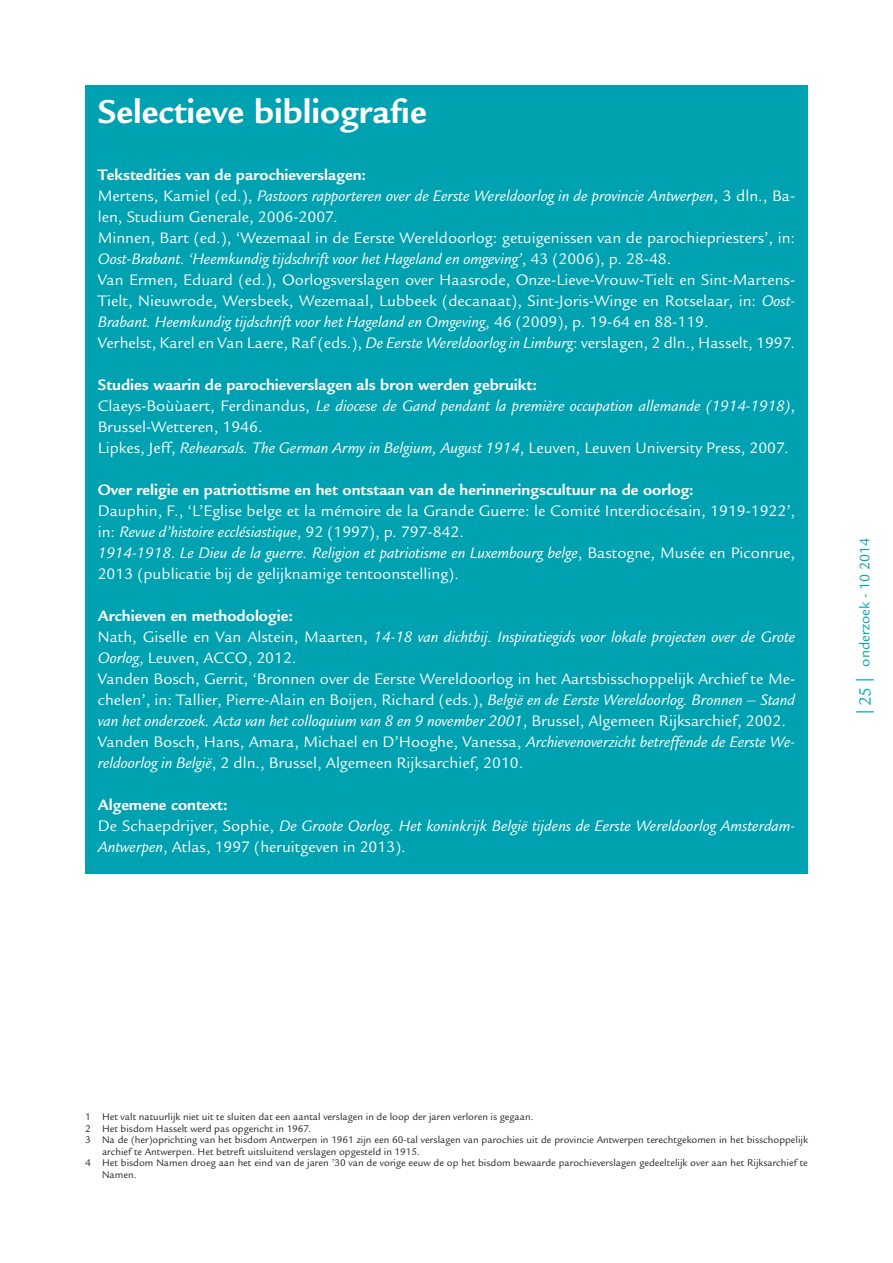
<style>
.page{position:relative;width:893px;height:1263px;background:#fff}
.page>*{position:absolute;margin:0;border:0;box-sizing:border-box;transform-origin:0 0}
.t1{font:700 36px "Legacy Sans Std";color:#fff}
.t2{font:16.5px/21px "Legacy Sans Std";color:#fff}
.t3{font:italic 16.5px/21px "Legacy Sans Std";color:#fff}
.t4{font:700 16.5px "Legacy Sans Std";color:#fff}
.t5{font:15px "Legacy Sans Std";color:#00a1b0}
.t6{font:10.5px "Legacy Sans Std";color:#231f20}
.s1{font-weight:700}
.s2{font-style:italic}
.s3{font-weight:700;font-style:normal}
.s4{font-style:normal}
.s5{font-family:"Myriad Pro";font-size:18px;color:#00adbc}
.s6{font-size:18px;color:#00adbc}
</style>
<div class="page">
<div style="left:85px;top:85px;width:723px;height:789px;background:#00a1b0"></div>
<h1 class="t1" style="left:98px;top:91px;width:331px">Selectieve bibliografie</h1>
<p class="t2" style="left:98px;top:164px;width:699px"><span class="s1">Tekstedities van de parochieverslagen:<br></span>Mertens, Kamiel (ed.), <span class="s2">Pastoors rapporteren over de Eerste Wereldoorlog in de provincie Antwerpen</span>, 3 dln., Ba&shy;len, Studium Generale, 2006-2007.<br>Minnen, Bart (ed.), ‘Wezemaal in de Eerste Wereldoorlog: getuigenissen van de parochiepriesters’, in:<br><span class="s2">Oost-Brabant. ‘Heemkundig tijdschrift voor het Hageland en omgeving’</span>, 43 (2006), p. 28-48.<br>Van Ermen, Eduard (ed.), Oorlogsverslagen over Haasrode, Onze-Lieve-Vrouw-Tielt en Sint-Martens-Tielt, Nieuwrode, Wersbeek, Wezemaal, Lubbeek (decanaat), Sint-Joris-Winge en Rotselaar, in: <span class="s2">Oost-Brabant. Heemkundig tijdschrift voor het Hageland en Omgeving</span>, 46 (2009), p. 19-64 en 88-119.<br>Verhelst, Karel en Van Laere, Raf (eds.), <span class="s2">De Eerste Wereldoorlog in Limburg</span>: verslagen, 2 dln., Hasselt, 1997.</p>
<p class="t3" style="left:98px;top:375px;width:699px"><span class="s3">Studies waarin de parochieverslagen als bron werden gebruikt:<br></span><span class="s4">Claeys-Boùùaert, Ferdinandus,</span> Le diocese de Gand pendant la première occupation allemande (1914-1918)<span class="s4">, Brussel-Wetteren, 1946.<br>Lipkes, Jeff,</span> Rehearsals. The German Army in Belgium, August 1914<span class="s4">, Leuven, Leuven University Press, 2007.</span></p>
<p class="t4" style="left:98px;top:480px;width:598px">Over religie en patriottisme en het ontstaan van de herinneringscultuur na de oorlog:</p>
<p class="t2" style="left:98px;top:501px;width:699px">Dauphin, F., ‘L’Eglise belge et la mémoire de la Grande Guerre: le Comité Interdiocésain, 1919-1922’, in: <span class="s2">Revue d’histoire ecclésiastique</span>, 92 (1997), p. 797-842.<br><span class="s2">1914-1918</span>. <span class="s2">Le Dieu de la guerre. Religion et patriotisme en Luxembourg belge</span>, Bastogne, Musée en Piconrue, 2013 (publicatie bij de gelijknamige tentoonstelling).</p>
<p class="t2" style="left:98px;top:606px;width:699px"><span class="s1">Archieven en methodologie:<br></span>Nath, Giselle en Van Alstein, Maarten, <span class="s2">14-18 van dichtbij. Inspiratiegids voor lokale projecten over de Grote Oorlog</span>, Leuven, ACCO, 2012.<br>Vanden Bosch, Gerrit, ‘Bronnen over de Eerste Wereldoorlog in het Aartsbisschoppelijk Archief te Me&shy;chelen’, in: Tallier, Pierre-Alain en Boijen, Richard (eds.), <span class="s2">België en de Eerste Wereldoorlog. Bronnen – Stand van het onderzoek. Acta van het colloquium van 8 en 9 november 2001</span>, Brussel, Algemeen Rijksarchief, 2002.<br>Vanden Bosch, Hans, Amara, Michael en D’Hooghe, Vanessa, <span class="s2">Archievenoverzicht betreffende de Eerste We&shy;reldoorlog in België</span>, 2 dln., Brussel, Algemeen Rijksarchief, 2010.</p>
<p class="t3" style="left:98px;top:795px;width:699px"><span class="s3">Algemene context:<br></span><span class="s4">De Schaepdrijver, Sophie,</span> De Groote Oorlog<span class="s4">.</span> Het koninkrijk België tijdens de Eerste Wereldoorlog Amsterdam-<br>Antwerpen<span class="s4">, Atlas, 1997 (heruitgeven in 2013).</span></p>
<p class="t5" style="left:856px;top:714px;width:178px;rotate:-90deg"><span class="s5">|</span> <span class="s6">25</span> <span class="s5">|</span> onderzoek - 10 2014</p>
<p class="t6" style="left:85px;top:1111px;width:450px">1 Het valt natuurlijk niet uit te sluiten dat een aantal verslagen in de loop der jaren verloren is gegaan.</p>
<p class="t6" style="left:85px;top:1122px;width:228px">2 Het bisdom Hasselt werd pas opgericht in 1967.</p>
<p class="t6" style="left:85px;top:1134px;width:724px">3 Na de (her)oprichting van het bisdom Antwerpen in 1961 zijn een 60-tal verslagen van parochies uit de provincie Antwerpen terechtgekomen in het bisschoppelijk</p>
<p class="t6" style="left:102px;top:1145px;width:320px">archief te Antwerpen. Het betreft uitsluitend verslagen opgesteld in 1915.</p>
<p class="t6" style="left:85px;top:1157px;width:724px">4 Het bisdom Namen droeg aan het eind van de jaren ’30 van de vorige eeuw de op het bisdom bewaarde parochieverslagen gedeeltelijk over aan het Rijksarchief te</p>
<p class="t6" style="left:102px;top:1169px;width:36px">Namen.</p>
</div>
